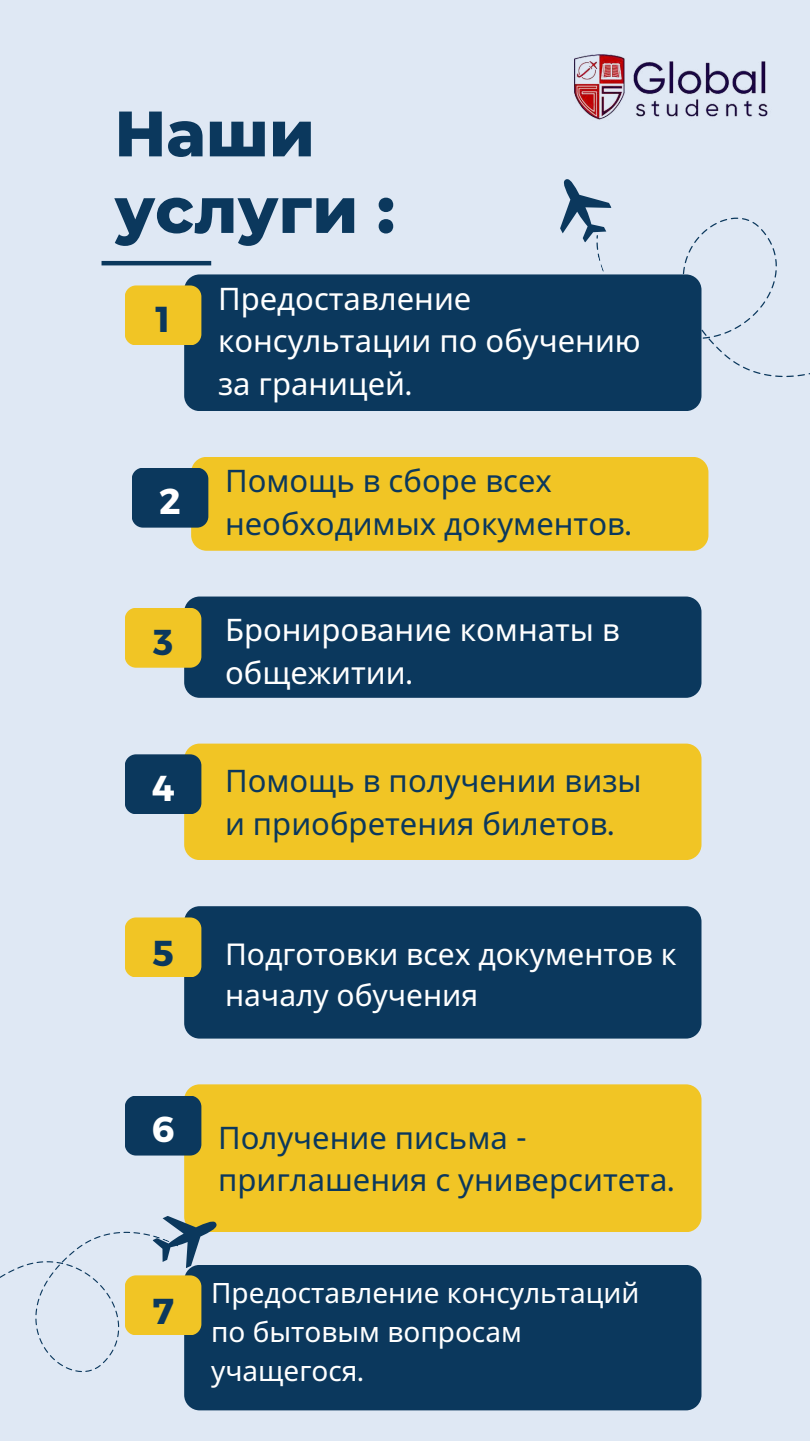
<style>
.page{position:relative;width:810px;height:1441px;background:#fff}
.page>*{position:absolute;margin:0;border:0;box-sizing:border-box;transform-origin:0 0}
.t1{font:800 64px/76.5px "Montserrat";color:#0b385d}
.t2{font:700 36px "Montserrat";color:#0b385d}
.t3{font:700 36px "Montserrat";color:#fff}
.t4{font:31px/42.8px "Noto Sans";color:#0b385d}
.t5{font:31px/42.8px "Noto Sans";color:#fff}
.t6{font:30px/41.2px "Noto Sans";color:#fff}
.t7{font:28px/39px "Noto Sans";color:#fff}
.s1{font-family:"Montserrat"}
</style>
<div class="page">
<div style="left:0;top:0;width:810px;height:1440px;background:#dfe8f4"></div>
<div style="left:184px;top:274px;width:518px;height:137px;background:#0b385d;border-radius:15px"></div>
<div style="left:191px;top:457px;width:517px;height:93px;background:#f1c525;border-radius:15px"></div>
<div style="left:184px;top:596px;width:517px;height:101px;background:#0b385d;border-radius:15px"></div>
<div style="left:184px;top:743px;width:518px;height:116px;background:#f1c525;border-radius:15px"></div>
<div style="left:184px;top:906px;width:517px;height:132px;background:#0b385d;border-radius:15px"></div>
<div style="left:184px;top:1084px;width:517px;height:147px;background:#f1c525;border-radius:15px"></div>
<div style="left:184px;top:1264px;width:518px;height:145px;background:#0b385d;border-radius:15px"></div>
<div style="left:125px;top:285px;width:76px;height:60px;background:#f1c525;border-radius:11px"></div>
<div style="left:132px;top:467px;width:76px;height:60px;background:#0b385d;border-radius:11px"></div>
<div style="left:125px;top:607px;width:76px;height:60px;background:#f1c525;border-radius:11px"></div>
<div style="left:125px;top:754px;width:76px;height:60px;background:#0b385d;border-radius:11px"></div>
<div style="left:125px;top:917px;width:76px;height:60px;background:#f1c525;border-radius:11px"></div>
<div style="left:125px;top:1095px;width:76px;height:60px;background:#0b385d;border-radius:11px"></div>
<hr style="left:102px;top:261px;width:109px;height:4px;background:#0b385d">
<svg style="left:0;top:1181px;width:218px;height:228px"></svg>
<svg style="left:592px;top:217px;width:218px;height:194px"></svg>
<svg style="left:560px;top:179px;width:53px;height:65px"></svg>
<img style="left:574px;top:54px;width:194px;height:66px">
<h1 class="t1" style="left:114px;top:95px;width:282px">Наши услуги :</h1>
<p class="t2" style="left:156px;top:295px;width:16px">1</p>
<p class="t3" style="left:159px;top:477px;width:23px">2</p>
<p class="t2" style="left:153px;top:618px;width:22px">3</p>
<p class="t3" style="left:152px;top:764px;width:24px">4</p>
<p class="t2" style="left:152px;top:929px;width:23px">5</p>
<p class="t5" style="left:218px;top:276px;width:424px">Предоставление консультации по обучению за границей<span class="s1">.</span></p>
<p class="t4" style="left:225px;top:459px;width:408px">Помощь в сборе всех необходимых документов<span class="s1">.</span></p>
<p class="t5" style="left:225px;top:608px;width:396px">Бронирование комнаты в общежитии<span class="s1">.</span></p>
<p class="t4" style="left:225px;top:758px;width:418px">Помощь в получении визы и приобретения билетов<span class="s1">.</span></p>
<p class="t6" style="left:225px;top:932px;width:453px">Подготовки всех документов к началу обучения</p>
<p class="t3" style="left:152px;top:1105px;width:24px">6</p>
<p class="t2" style="left:152px;top:1286px;width:23px">7</p>
<p class="t4" style="left:218px;top:1114px;width:458px">Получение письма <span class="s1">- </span>приглашения с университета<span class="s1">.</span></p>
<p class="t7" style="left:211px;top:1272px;width:430px">Предоставление консультаций по бытовым вопросам учащегося<span class="s1">.</span></p>
</div>
